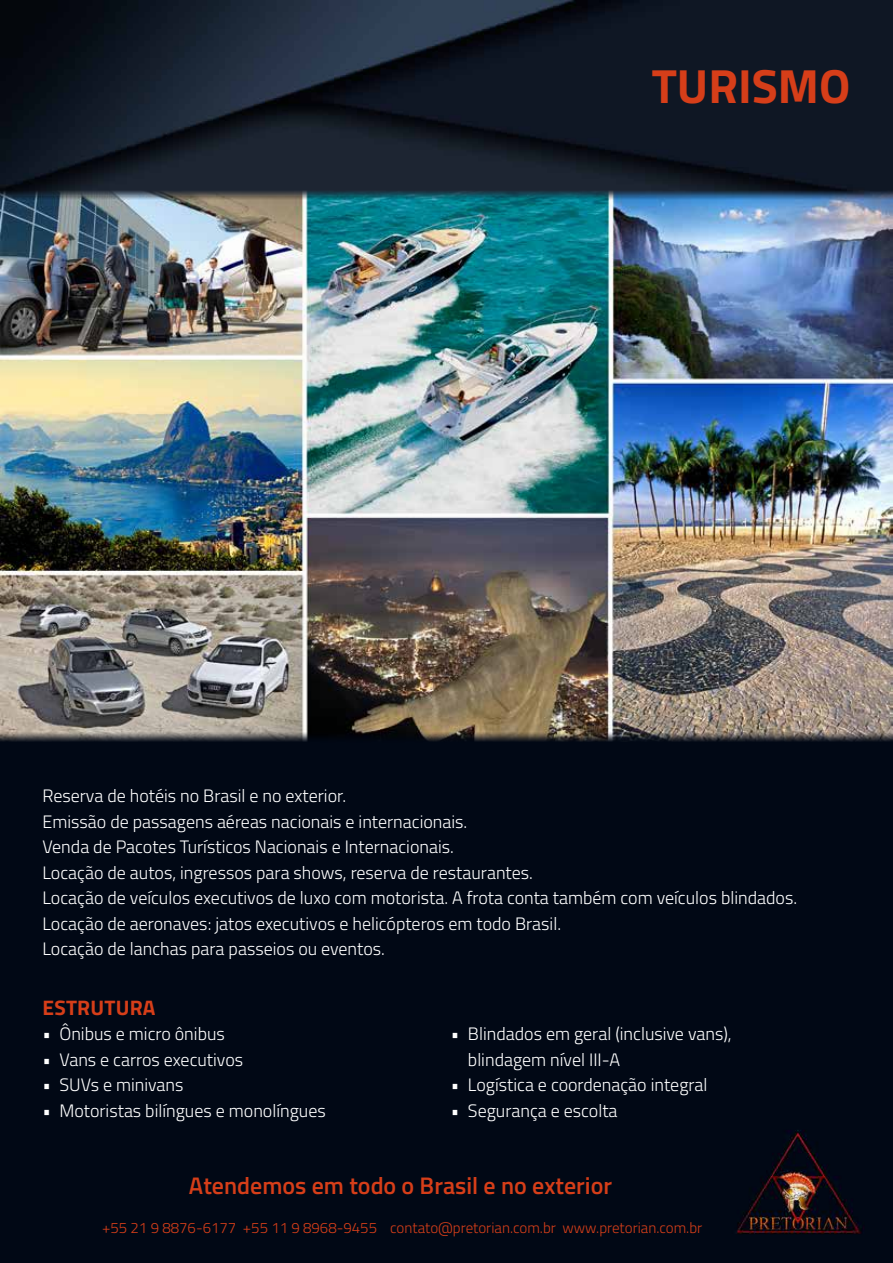
<style>
.page{position:relative;width:893px;height:1263px;background:#fff}
.page>*{position:absolute;margin:0;border:0;box-sizing:border-box;transform-origin:0 0}
.t1{font:700 48px "Titillium Web";color:#d63e19}
.t2{font:600 24px "Titillium Web";color:#d63e19}
.t3{font:700 21px "Titillium Web";letter-spacing:.01em;color:#d63e19}
.t4{font:300 18px/25.5px "Titillium Web";color:#fff}
.t5{font:300 15px "Titillium Web";color:#d63e19}
</style>
<div class="page">
<img style="left:0;top:0;width:893px;height:1263px">
<img style="left:0;top:190px;width:893px;height:552px">
<h1 class="t1" style="left:652px;top:50px;width:200px">TURISMO</h1>
<p class="t4" style="left:42px;top:783px;width:756px">Reserva de hotéis no Brasil e no exterior.<br>Emissão de passagens aéreas nacionais e internacionais.<br>Venda de Pacotes Turísticos Nacionais e Internacionais.<br>Locação de autos, ingressos para shows, reserva de restaurantes.<br>Locação de veículos executivos de luxo com motorista. A frota conta também com veículos blindados.<br>Locação de aeronaves: jatos executivos e helicópteros em todo Brasil.<br>Locação de lanchas para passeios ou eventos.</p>
<p class="t3" style="left:43px;top:991px;width:114px">ESTRUTURA</p>
<p class="t4" style="left:42px;top:1021px;width:184px">• Ônibus e micro ônibus</p>
<p class="t4" style="left:42px;top:1046px;width:202px">• Vans e carros executivos</p>
<p class="t4" style="left:42px;top:1072px;width:143px">• SUVs e minivans</p>
<p class="t4" style="left:42px;top:1098px;width:285px">• Motoristas bilíngues e monolíngues</p>
<p class="t4" style="left:468px;top:1021px;width:265px;text-indent:-17px">• Blindados em geral (inclusive vans), blindagem nível III-A</p>
<p class="t4" style="left:451px;top:1072px;width:258px">• Logística e coordenação integral</p>
<p class="t4" style="left:451px;top:1098px;width:168px">• Segurança e escolta</p>
<h2 class="t2" style="left:189px;top:1172px;width:425px">Atendemos em todo o Brasil e no exterior</h2>
<p class="t5" style="left:102px;top:1218px;width:602px">+55 21 9 8876-6177 +55 11 9 8968-9455 contato@pretorian.com.br www.pretorian.com.br</p>
</div>
